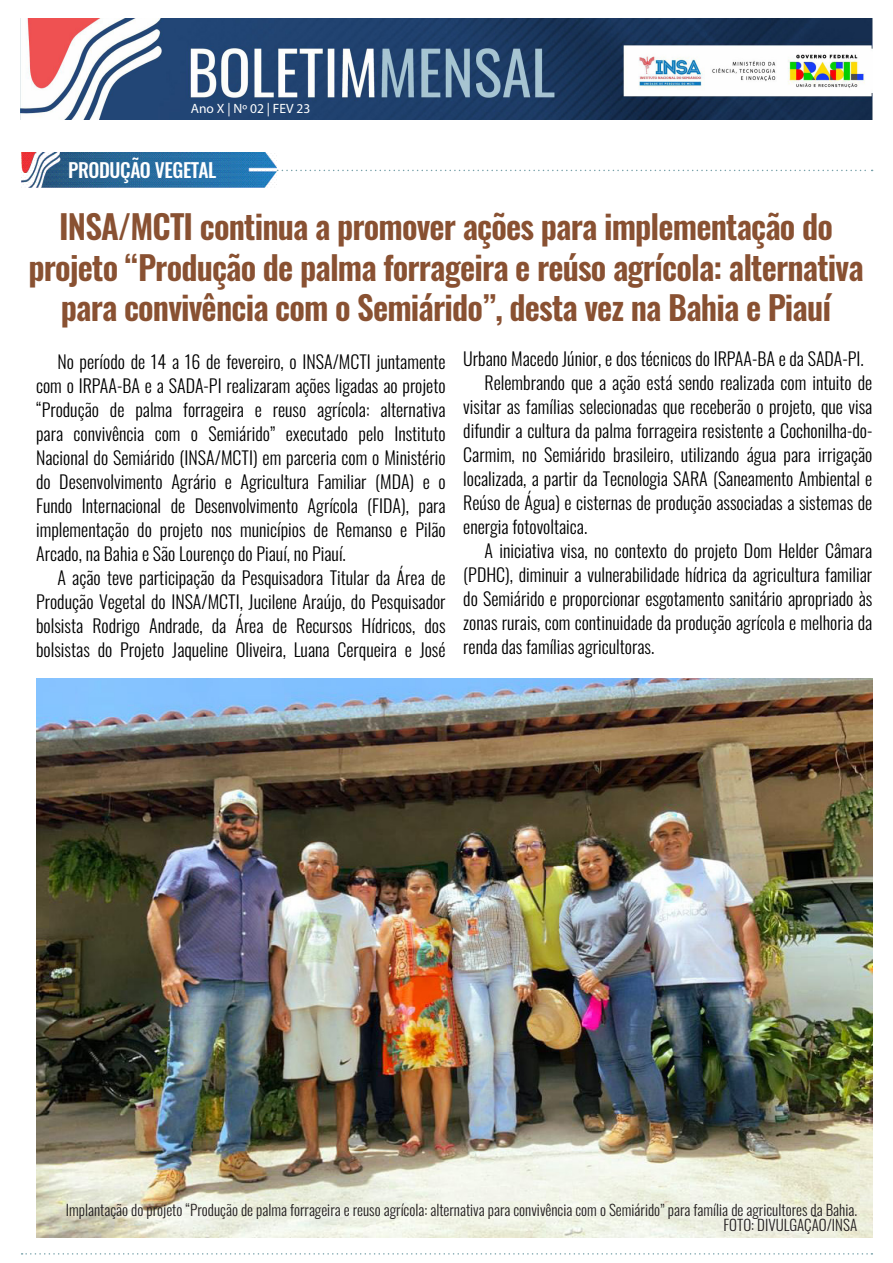
<style>
.page{position:relative;width:893px;height:1263px;background:#fff}
.page>*{position:absolute;margin:0;border:0;box-sizing:border-box;transform-origin:0 0}
.t1{font:33px/40.5px "Oswald";letter-spacing:-.025em;color:#895132;text-align:center}
.t2{font:19.5px "Oswald";letter-spacing:-.02em;color:#fff}
.t3{font:300 18px/24px "Oswald";color:#000;text-align:justify}
.t4{font:300 15px/15px "Oswald";color:#231f20;text-align:right}
.t5{font:13.5px "Myriad Pro";color:#fff}
</style>
<div class="page">
<img style="left:21px;top:18px;width:851px;height:101px">
<svg style="left:22px;top:1253px;width:850px;height:1px"></svg>
<svg style="left:276px;top:170px;width:597px;height:1px"></svg>
<img style="left:21px;top:152px;width:255px;height:35px">
<img style="left:36px;top:678px;width:836px;height:559px">
<p class="t5" style="left:191px;top:100px;width:121px">Ano X | Nº 02 | FEV 23</p>
<p class="t2" style="left:68px;top:152px;width:150px">PRODUÇÃO VEGETAL</p>
<p class="t1" style="left:28px;top:203px;width:837px">INSA/MCTI continua a promover ações para implementação do projeto “Produção de palma forrageira e reúso agrícola: alternativa para convivência com o Semiárido”, desta vez na Bahia e Piauí</p>
<p class="t3" style="left:463px;top:345px;width:402px">Urbano Macedo Júnior, e dos técnicos do IRPAA-BA e da SADA-PI.</p>
<p class="t3" style="left:463px;top:369px;width:411px;text-indent:21px">Relembrando que a ação está sendo realizada com intuito de visitar as famílias selecionadas que receberão o projeto, que visa difundir a cultura da palma forrageira resistente a Cochonilha-do-Carmim, no Semiárido brasileiro, utilizando água para irrigação localizada, a partir da Tecnologia SARA (Saneamento Ambiental e Reúso de Água) e cisternas de produção associadas a sistemas de energia fotovoltaica.</p>
<p class="t3" style="left:463px;top:537px;width:411px;text-indent:21px">A iniciativa visa, no contexto do projeto Dom Helder Câmara (PDHC), diminuir a vulnerabilidade hídrica da agricultura familiar do Semiárido e proporcionar esgotamento sanitário apropriado às zonas rurais, com continuidade da produção agrícola e melhoria da renda das famílias agricultoras.</p>
<p class="t3" style="left:36px;top:347px;width:411px;text-indent:21px">No período de 14 a 16 de fevereiro, o INSA/MCTI juntamente com o IRPAA-BA e a SADA-PI realizaram ações ligadas ao projeto “Produção de palma forrageira e reuso agrícola: alternativa para convivência com o Semiárido” executado pelo Instituto Nacional do Semiárido (INSA/MCTI) em parceria com o Ministério do Desenvolvimento Agrário e Agricultura Familiar (MDA) e o Fundo Internacional de Desenvolvimento Agrícola (FIDA), para implementação do projeto nos municípios de Remanso e Pilão Arcado, na Bahia e São Lourenço do Piauí, no Piauí.</p>
<p class="t3" style="left:36px;top:563px;width:411px;text-indent:21px">A ação teve participação da Pesquisadora Titular da Área de Produção Vegetal do INSA/MCTI, Jucilene Araújo, do Pesquisador bolsista Rodrigo Andrade, da Área de Recursos Hídricos, dos bolsistas do Projeto Jaqueline Oliveira, Luana Cerqueira e José</p>
<p class="t4" style="left:66px;top:1201px;width:793px">Implantação do projeto “Produção de palma forrageira e reuso agrícola: alternativa para convivência com o Semiárido” para família de agricultores da Bahia.<br>FOTO: DIVULGAÇÃO/INSA</p>
</div>
